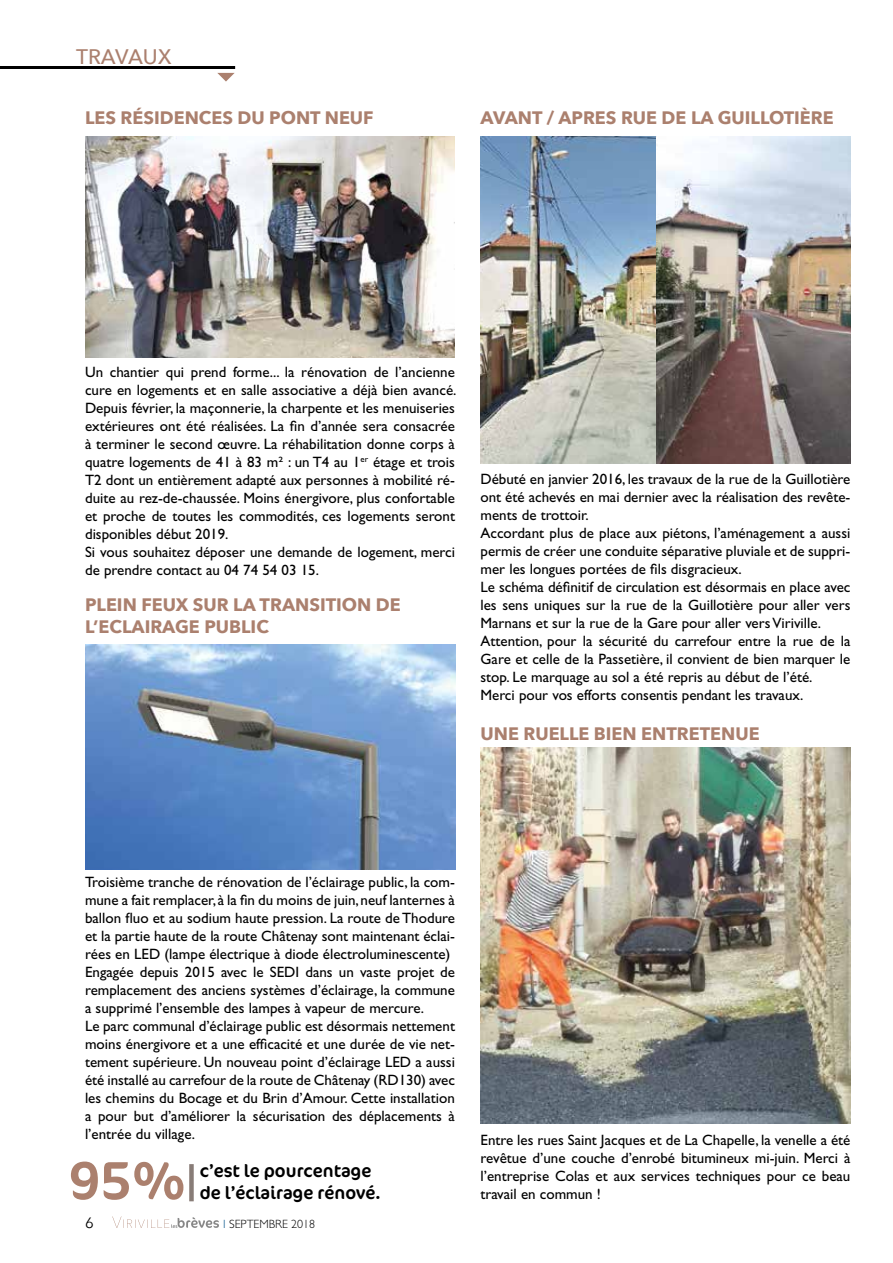
<style>
.page{position:relative;width:893px;height:1263px;background:#fff}
.page>*{position:absolute;margin:0;border:0;box-sizing:border-box;transform-origin:0 0}
.t1{font:54px "Cocon";color:#ab806e}
.t2{font:500 21px "Avenir Next";letter-spacing:-.005em;color:#ab806e}
.t3{font:700 18px/21.6px "Avenir Next";color:#ab806e}
.t4{font:18px/21.6px "Cocon";color:#000}
.t5{font:15px/18px "Gill Sans";color:#000}
.t6{font:15px "Avenir Next";color:#000}
.t7{font:300 12px "Gill Sans";color:#000}
.s1{color:#00528a}
</style>
<div class="page">
<svg style="left:112px;top:1216px;width:107px;height:12px"></svg>
<svg style="left:217px;top:73px;width:18px;height:9px"></svg>
<hr style="left:0;top:66px;width:235px;height:3px;background:#000">
<img style="left:85px;top:136px;width:369px;height:222px">
<img style="left:481px;top:747px;width:369px;height:377px">
<img style="left:85px;top:644px;width:370px;height:226px">
<div style="left:189px;top:1164px;width:5px;height:37px;background:#887c77"></div>
<img style="left:480px;top:136px;width:370px;height:327px">
<h2 class="t2" style="left:76px;top:38px;width:97px">TRAVAUX</h2>
<p class="t3" style="left:85px;top:107px;width:290px">LES RÉSIDENCES DU PONT NEUF</p>
<p class="t3" style="left:480px;top:107px;width:355px">AVANT / APRES RUE DE LA GUILLOTIÈRE</p>
<p class="t5" style="left:85px;top:363px;width:373px">Un chantier qui prend forme... la rénovation de l’ancienne cure en logements et en salle associative a déjà bien avancé.<br>Depuis février, la maçonnerie, la charpente et les menuiseries extérieures ont été réalisées. La fin d’année sera consacrée à terminer le second œuvre. La réhabilitation donne corps à quatre logements de 41 à 83 m² : un T4 au 1<sup>er</sup> étage et trois T2 dont un entièrement adapté aux personnes à mobilité ré&shy;duite au rez-de-chaussée. Moins énergivore, plus confortable et proche de toutes les commodités, ces logements seront disponibles début 2019.<br>Si vous souhaitez déposer une demande de logement, merci de prendre contact au 04 74 54 03 15.</p>
<p class="t3" style="left:85px;top:594px;width:317px">PLEIN FEUX SUR LA TRANSITION DE<br>L’ECLAIRAGE PUBLIC</p>
<p class="t5" style="left:480px;top:470px;width:371px">Débuté en janvier 2016, les travaux de la rue de la Guillotière ont été achevés en mai dernier avec la réalisation des revête&shy;ments de trottoir.<br>Accordant plus de place aux piétons, l’aménagement a aussi permis de créer une conduite séparative pluviale et de suppri&shy;mer les longues portées de fils disgracieux.<br>Le schéma définitif de circulation est désormais en place avec les sens uniques sur la rue de la Guillotière pour aller vers Marnans et sur la rue de la Gare pour aller vers Viriville.<br>Attention, pour la sécurité du carrefour entre la rue de la Gare et celle de la Passetière, il convient de bien marquer le stop. Le marquage au sol a été repris au début de l’été.<br>Merci pour vos efforts consentis pendant les travaux.</p>
<p class="t3" style="left:480px;top:722px;width:281px">UNE RUELLE BIEN ENTRETENUE</p>
<p class="t5" style="left:85px;top:873px;width:371px">Troisième tranche de rénovation de l’éclairage public, la com&shy;mune a fait remplacer, à la fin du moins de juin, neuf lanternes à ballon fluo et au sodium haute pression. La route de Thodure et la partie haute de la route Châtenay sont maintenant éclai&shy;rées en LED (lampe électrique à diode électroluminescente)<br>Engagée depuis 2015 avec le SEDI dans un vaste projet de remplacement des anciens systèmes d’éclairage, la commune a supprimé l’ensemble des lampes à vapeur de mercure.<br>Le parc communal d’éclairage public est désormais nettement moins énergivore et a une efficacité et une durée de vie net&shy;tement supérieure. Un nouveau point d’éclairage LED a aussi été installé au carrefour de la route de Châtenay (RD130) avec les chemins du Bocage et du Brin d’Amour. Cette installation a pour but d’améliorer la sécurisation des déplacements à l’entrée du village.</p>
<h1 class="t1" style="left:69px;top:1147px;width:118px">95%</h1>
<p class="t4" style="left:200px;top:1160px;width:182px">c’est le pourcentage de l’éclairage rénové.</p>
<p class="t6" style="left:85px;top:1210px;width:10px">6</p>
<p class="t7" style="left:223px;top:1217px;width:94px"><span class="s1">I</span> SEPTEMBRE 2018</p>
<p class="t5" style="left:480px;top:1131px;width:371px;text-align:justify">Entre les rues Saint Jacques et de La Chapelle, la venelle a été revêtue d’une couche d’enrobé bitumineux mi-juin. Merci à l’entreprise Colas et aux services techniques pour ce beau travail en commun !</p>
</div>
